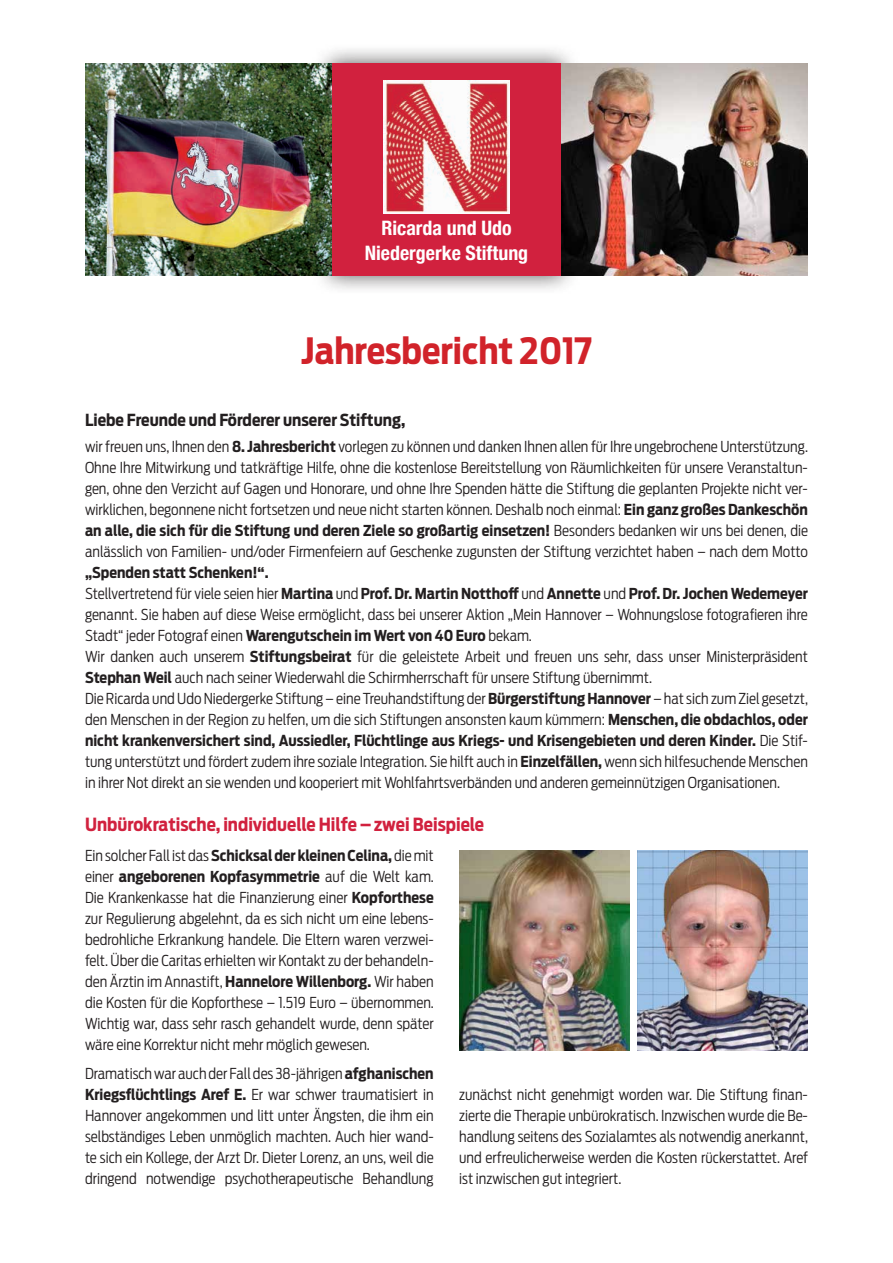
<style>
.page{position:relative;width:893px;height:1263px;background:#fff}
.page>*{position:absolute;margin:0;border:0;box-sizing:border-box;transform-origin:0 0}
.t1{font:700 36px "Antenna Cond";color:#d1232a}
.t2{font:700 condensed 19.95px/25.3px "Helvetica Neue";color:#fff;text-align:center}
.t3{font:700 18px "Antenna Cond";color:#d1213e}
.t4{font:700 16.5px "Antenna Cond";color:#231f20}
.t5{font:300 15px/21px "Antenna Cond";color:#231f20;text-align:justify}
.s1{font-weight:700}
</style>
<div class="page">
<div style="left:312px;top:43px;width:269px;height:253px;background:#231f20;opacity:.75"></div>
<div style="left:332px;top:63px;width:229px;height:213px;background:#d1213e"></div>
<img style="left:561px;top:63px;width:247px;height:213px">
<img style="left:85px;top:63px;width:247px;height:213px">
<img style="left:383px;top:81px;width:127px;height:133px">
<img style="left:459px;top:850px;width:170px;height:200px">
<img style="left:638px;top:850px;width:170px;height:200px">
<h2 class="t2" style="left:365px;top:214px;width:165px">Ricarda und Udo<br>Niedergerke Stiftung</h2>
<h1 class="t1" style="left:301px;top:330px;width:293px">Jahresbericht 2017</h1>
<p class="t4" style="left:85px;top:410px;width:322px">Liebe Freunde und Förderer unserer Stiftung,</p>
<p class="t5" style="left:85px;top:436px;width:724px">wir freuen uns, Ihnen den <span class="s1">8. Jahresbericht</span> vorlegen zu können und danken Ihnen allen für Ihre ungebrochene Unterstützung.<br>Ohne Ihre Mitwirkung und tatkräftige Hilfe, ohne die kostenlose Bereitstellung von Räumlichkeiten für unsere Veranstaltun&shy;gen, ohne den Verzicht auf Gagen und Honorare, und ohne Ihre Spenden hätte die Stiftung die geplanten Projekte nicht ver&shy;wirklichen, begonnene nicht fortsetzen und neue nicht starten können. Deshalb noch einmal: <span class="s1">Ein ganz großes Dankeschön an alle, die sich für die Stiftung und deren Ziele so großartig einsetzen!</span> Besonders bedanken wir uns bei denen, die anlässlich von Familien- und/oder Firmenfeiern auf Geschenke zugunsten der Stiftung verzichtet haben – nach dem Motto</p>
<p class="t5" style="left:85px;top:562px;width:724px;text-align:left"><span class="s1">„Spenden statt Schenken!“.<br></span>Stellvertretend für viele seien hier <span class="s1">Martina</span> und <span class="s1">Prof. Dr. Martin Notthoff</span> und <span class="s1">Annette</span> und <span class="s1">Prof. Dr. Jochen Wedemeyer </span>genannt. Sie haben auf diese Weise ermöglicht, dass bei unserer Aktion „Mein Hannover – Wohnungslose fotografieren ihre Stadt“ jeder Fotograf einen <span class="s1">Warengutschein im Wert von 40 Euro</span> bekam.<br>Wir danken auch unserem <span class="s1">Stiftungsbeirat</span> für die geleistete Arbeit und freuen uns sehr, dass unser Ministerpräsident <span class="s1">Stephan Weil</span> auch nach seiner Wiederwahl die Schirmherrschaft für unsere Stiftung übernimmt.<br>Die Ricarda und Udo Niedergerke Stiftung – eine Treuhandstiftung der <span class="s1">Bürgerstiftung Hannover</span> – hat sich zum Ziel gesetzt, den Menschen in der Region zu helfen, um die sich Stiftungen ansonsten kaum kümmern: <span class="s1">Menschen, die obdachlos, oder nicht krankenversichert sind, Aussiedler, Flüchtlinge aus Kriegs- und Krisengebieten und deren Kinder.</span> Die Stif&shy;tung unterstützt und fördert zudem ihre soziale Integration. Sie hilft auch in <span class="s1">Einzelfällen,</span> wenn sich hilfesuchende Menschen in ihrer Not direkt an sie wenden und kooperiert mit Wohlfahrtsverbänden und anderen gemeinnützigen Organisationen.</p>
<p class="t3" style="left:85px;top:814px;width:401px">Unbürokratische, individuelle Hilfe – zwei Beispiele</p>
<p class="t5" style="left:85px;top:845px;width:350px">Ein solcher Fall ist das <span class="s1">Schicksal der kleinen Celina,</span> die mit einer <span class="s1">angeborenen Kopfasymmetrie</span> auf die Welt kam.<br>Die Krankenkasse hat die Finanzierung einer <span class="s1">Kopforthese </span>zur Regulierung abgelehnt, da es sich nicht um eine lebens&shy;bedrohliche Erkrankung handele. Die Eltern waren verzwei&shy;felt. Über die Caritas erhielten wir Kontakt zu der behandeln&shy;den Ärztin im Annastift, <span class="s1">Hannelore Willenborg.</span> Wir haben die Kosten für die Kopforthese – 1.519 Euro – übernommen.<br>Wichtig war, dass sehr rasch gehandelt wurde, denn später wäre eine Korrektur nicht mehr möglich gewesen.</p>
<p class="t5" style="left:85px;top:1063px;width:350px">Dramatisch war auch der Fall des 38-jährigen <span class="s1">afghanischen Kriegsflüchtlings Aref E.</span> Er war schwer traumatisiert in Hannover angekommen und litt unter Ängsten, die ihm ein selbständiges Leben unmöglich machten. Auch hier wand&shy;te sich ein Kollege, der Arzt Dr. Dieter Lorenz, an uns, weil die dringend notwendige psychotherapeutische Behandlung</p>
<p class="t5" style="left:459px;top:1084px;width:350px">zunächst nicht genehmigt worden war. Die Stiftung finan&shy;zierte die Therapie unbürokratisch. Inzwischen wurde die Be&shy;handlung seitens des Sozialamtes als notwendig anerkannt, und erfreulicherweise werden die Kosten rückerstattet. Aref ist inzwischen gut integriert.</p>
</div>
